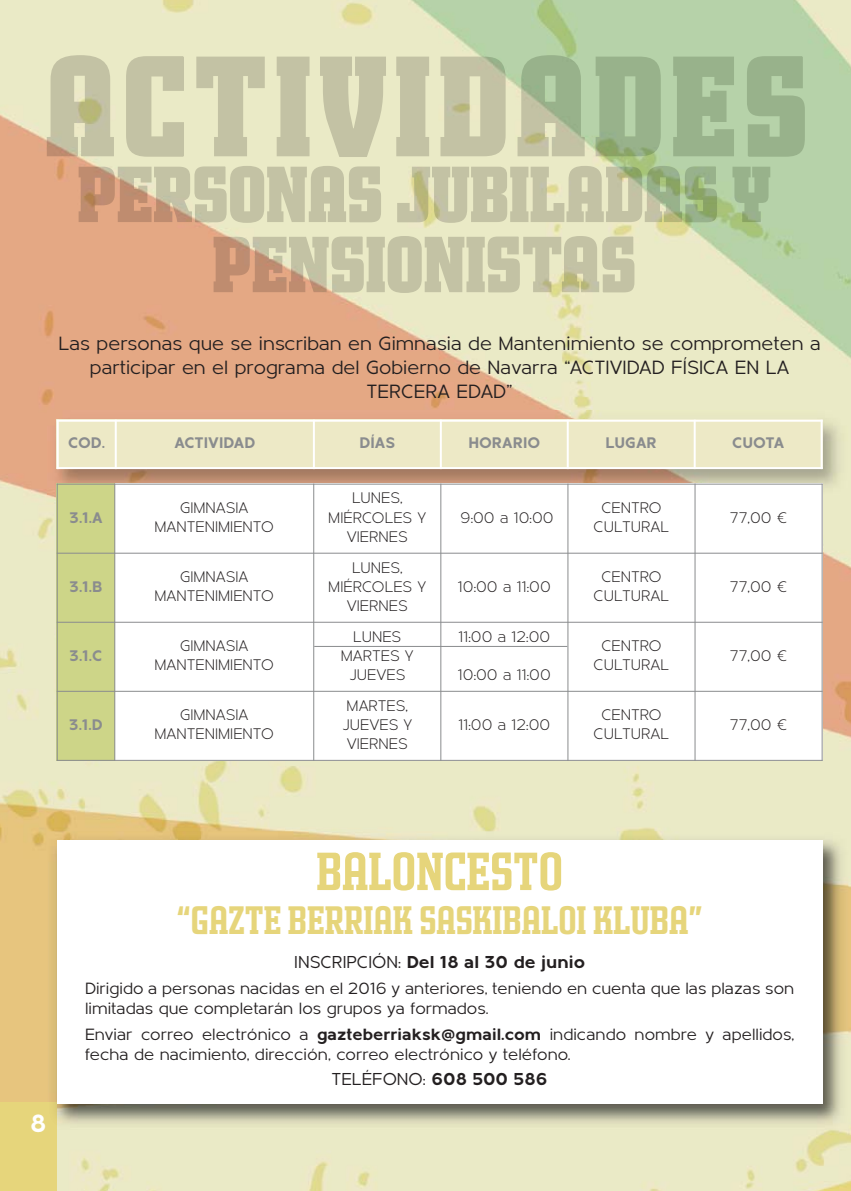
<style>
.page{position:relative;width:851px;height:1191px;background:#fff}
.page>*{position:absolute;margin:0;border:0;box-sizing:border-box;transform-origin:0 0}
.t1{font:700 54px "Morgan Poster Avec";color:#e6d57b}
.t2{font:700 40px "Morgan Poster Avec";color:#e6d57b}
.t3{font:700 26px "Metrisch";color:#fff}
.t4{font:20px/24px "Metrisch";color:#231f20;text-align:center}
.t5{font:700 18px "Metrisch";color:#231f20}
.t6{font:18px "Metrisch";color:#231f20}
.t7{font:17px/20px "Metrisch";color:#231f20}
.t8{font:300 16px/19.2px "Metrisch";color:#231f20;text-align:center}
.t9{font:700 16px "Metrisch";color:#8a8c8e}
.s1{font-weight:400}
.s2{font-weight:700}
</style>
<div class="page">
<img style="left:0;top:0;width:850px;height:1191px">
<img style="left:48px;top:411px;width:800px;height:84px">
<div style="left:57px;top:420px;width:59px;height:49px;background:#ede9c6"></div>
<div style="left:116px;top:420px;width:198px;height:49px;background:#ede9c6"></div>
<div style="left:314px;top:420px;width:127px;height:49px;background:#ede9c6"></div>
<div style="left:441px;top:420px;width:126px;height:49px;background:#ede9c6"></div>
<div style="left:567px;top:420px;width:127px;height:49px;background:#ede9c6"></div>
<div style="left:694px;top:420px;width:128px;height:49px;background:#ede9c6"></div>
<hr style="left:57px;top:420px;width:2px;height:49px;background:#fff">
<hr style="left:115px;top:420px;width:2px;height:49px;background:#fff">
<hr style="left:313px;top:420px;width:2px;height:49px;background:#fff">
<hr style="left:440px;top:420px;width:2px;height:49px;background:#fff">
<hr style="left:566px;top:420px;width:2px;height:49px;background:#fff">
<hr style="left:693px;top:420px;width:2px;height:49px;background:#fff">
<hr style="left:820px;top:420px;width:2px;height:49px;background:#fff">
<hr style="left:57px;top:420px;width:765px;height:2px;background:#fff">
<hr style="left:57px;top:467px;width:765px;height:2px;background:#fff">
<div style="left:57px;top:483px;width:58px;height:70px;background:#cdd588"></div>
<div style="left:115px;top:483px;width:199px;height:70px;background:#fff"></div>
<div style="left:314px;top:483px;width:127px;height:70px;background:#fff"></div>
<div style="left:441px;top:483px;width:127px;height:70px;background:#fff"></div>
<div style="left:568px;top:483px;width:127px;height:70px;background:#fff"></div>
<div style="left:695px;top:483px;width:127px;height:70px;background:#fff"></div>
<div style="left:57px;top:553px;width:58px;height:69px;background:#cdd588"></div>
<div style="left:115px;top:553px;width:199px;height:69px;background:#fff"></div>
<div style="left:314px;top:553px;width:127px;height:69px;background:#fff"></div>
<div style="left:441px;top:553px;width:127px;height:69px;background:#fff"></div>
<div style="left:568px;top:553px;width:127px;height:69px;background:#fff"></div>
<div style="left:695px;top:553px;width:127px;height:69px;background:#fff"></div>
<div style="left:57px;top:622px;width:58px;height:69px;background:#cdd588"></div>
<div style="left:115px;top:622px;width:199px;height:69px;background:#fff"></div>
<div style="left:314px;top:622px;width:127px;height:69px;background:#fff"></div>
<div style="left:441px;top:622px;width:127px;height:69px;background:#fff"></div>
<div style="left:568px;top:622px;width:127px;height:69px;background:#fff"></div>
<div style="left:695px;top:622px;width:127px;height:69px;background:#fff"></div>
<div style="left:57px;top:691px;width:58px;height:70px;background:#cdd588"></div>
<div style="left:115px;top:691px;width:199px;height:70px;background:#fff"></div>
<div style="left:314px;top:691px;width:127px;height:70px;background:#fff"></div>
<div style="left:441px;top:691px;width:127px;height:70px;background:#fff"></div>
<div style="left:568px;top:691px;width:127px;height:70px;background:#fff"></div>
<div style="left:695px;top:691px;width:127px;height:70px;background:#fff"></div>
<hr style="left:57px;top:483px;width:1px;height:278px;background:#8a8c8e">
<hr style="left:114px;top:483px;width:1px;height:278px;background:#8a8c8e">
<hr style="left:313px;top:483px;width:1px;height:278px;background:#8a8c8e">
<hr style="left:440px;top:483px;width:1px;height:278px;background:#8a8c8e">
<hr style="left:567px;top:483px;width:1px;height:278px;background:#8a8c8e">
<hr style="left:694px;top:483px;width:1px;height:278px;background:#8a8c8e">
<hr style="left:821px;top:483px;width:1px;height:278px;background:#8a8c8e">
<hr style="left:57px;top:483px;width:765px;height:1px;background:#8a8c8e">
<hr style="left:57px;top:552px;width:765px;height:1px;background:#8a8c8e">
<hr style="left:57px;top:622px;width:765px;height:1px;background:#8a8c8e">
<hr style="left:57px;top:691px;width:765px;height:1px;background:#8a8c8e">
<hr style="left:57px;top:760px;width:765px;height:1px;background:#8a8c8e">
<img style="left:47px;top:55px;width:757px;height:102px">
<img style="left:79px;top:166px;width:638px;height:57px">
<img style="left:214px;top:236px;width:420px;height:57px">
<div style="left:0;top:1102px;width:57px;height:89px;background:#e6d57b"></div>
<hr style="left:314px;top:646px;width:253px;height:1px;background:#8a8c8e">
<img style="left:48px;top:831px;width:800px;height:298px">
<img style="left:48px;top:1102px;width:9px;height:27px">
<div style="left:57px;top:840px;width:765px;height:263px;background:#fff"></div>
<p class="t4" style="left:58px;top:333px;width:763px">Las personas que se inscriban en Gimnasia de Mantenimiento se comprometen a participar en el programa del Gobierno de Navarra “ACTIVIDAD FÍSICA EN LA<br>TERCERA EDAD”</p>
<p class="t9" style="left:68px;top:437px;width:38px">COD.</p>
<p class="t9" style="left:174px;top:437px;width:82px">ACTIVIDAD</p>
<p class="t9" style="left:359px;top:437px;width:37px">DÍAS</p>
<p class="t9" style="left:468px;top:437px;width:73px">HORARIO</p>
<p class="t9" style="left:605px;top:437px;width:53px">LUGAR</p>
<p class="t9" style="left:732px;top:437px;width:54px">CUOTA</p>
<p class="t9" style="left:69px;top:511px;width:35px">3.1.A</p>
<p class="t8" style="left:154px;top:500px;width:121px">GIMNASIA<br>MANTENIMIENTO</p>
<p class="t8" style="left:328px;top:490px;width:99px">LUNES,<br>MIÉRCOLES Y<br>VIERNES</p>
<p class="t9" style="left:70px;top:580px;width:34px">3.1.B</p>
<p class="t8" style="left:154px;top:569px;width:121px">GIMNASIA<br>MANTENIMIENTO</p>
<p class="t8" style="left:328px;top:559px;width:99px">LUNES,<br>MIÉRCOLES Y<br>VIERNES</p>
<p class="t8" style="left:460px;top:509px;width:95px">9:00 a 10:00</p>
<p class="t8" style="left:593px;top:500px;width:77px">CENTRO<br>CULTURAL</p>
<p class="t8" style="left:729px;top:509px;width:60px">77,00 €</p>
<p class="t8" style="left:458px;top:578px;width:95px">10:00 a 11:00</p>
<p class="t8" style="left:593px;top:569px;width:77px">CENTRO<br>CULTURAL</p>
<p class="t8" style="left:729px;top:578px;width:60px">77,00 €</p>
<p class="t9" style="left:70px;top:649px;width:34px">3.1.C</p>
<p class="t8" style="left:154px;top:638px;width:121px">GIMNASIA<br>MANTENIMIENTO</p>
<p class="t8" style="left:341px;top:628px;width:74px">LUNES<br>MARTES Y<br>JUEVES</p>
<p class="t8" style="left:458px;top:628px;width:93px">11:00 a 12:00</p>
<p class="t8" style="left:458px;top:667px;width:95px">10:00 a 11:00</p>
<p class="t8" style="left:593px;top:638px;width:77px">CENTRO<br>CULTURAL</p>
<p class="t8" style="left:729px;top:647px;width:60px">77,00 €</p>
<p class="t9" style="left:69px;top:718px;width:35px">3.1.D</p>
<p class="t8" style="left:154px;top:707px;width:121px">GIMNASIA<br>MANTENIMIENTO</p>
<p class="t8" style="left:342px;top:697px;width:72px;text-align:left">MARTES,<br>JUEVES Y<br>VIERNES</p>
<p class="t8" style="left:458px;top:717px;width:93px">11:00 a 12:00</p>
<p class="t8" style="left:593px;top:707px;width:77px">CENTRO<br>CULTURAL</p>
<p class="t8" style="left:729px;top:717px;width:60px">77,00 €</p>
<h3 class="t3" style="left:30px;top:1113px;width:18px">8</h3>
<h1 class="t1" style="left:316px;top:839px;width:248px">BALONCESTO</h1>
<h2 class="t2" style="left:176px;top:897px;width:527px">“GAZTE BERRIAK SASKIBALOI KLUBA”</h2>
<p class="t5" style="left:294px;top:955px;width:292px"><span class="s1">INSCRIPCIÓN:</span> Del 18 al 30 de junio</p>
<p class="t7" style="left:85px;top:980px;width:710px">Dirigido a personas nacidas en el 2016 y anteriores, teniendo en cuenta que las plazas son limitadas que completarán los grupos ya formados.</p>
<p class="t7" style="left:85px;top:1026px;width:710px">Enviar correo electrónico a <span class="s2">gazteberriaksk@gmail.com</span> indicando nombre y apellidos, fecha de nacimiento, dirección, correo electrónico y teléfono.</p>
<p class="t6" style="left:331px;top:1073px;width:218px">TELÉFONO: <span class="s2">608 500 586</span></p>
</div>
